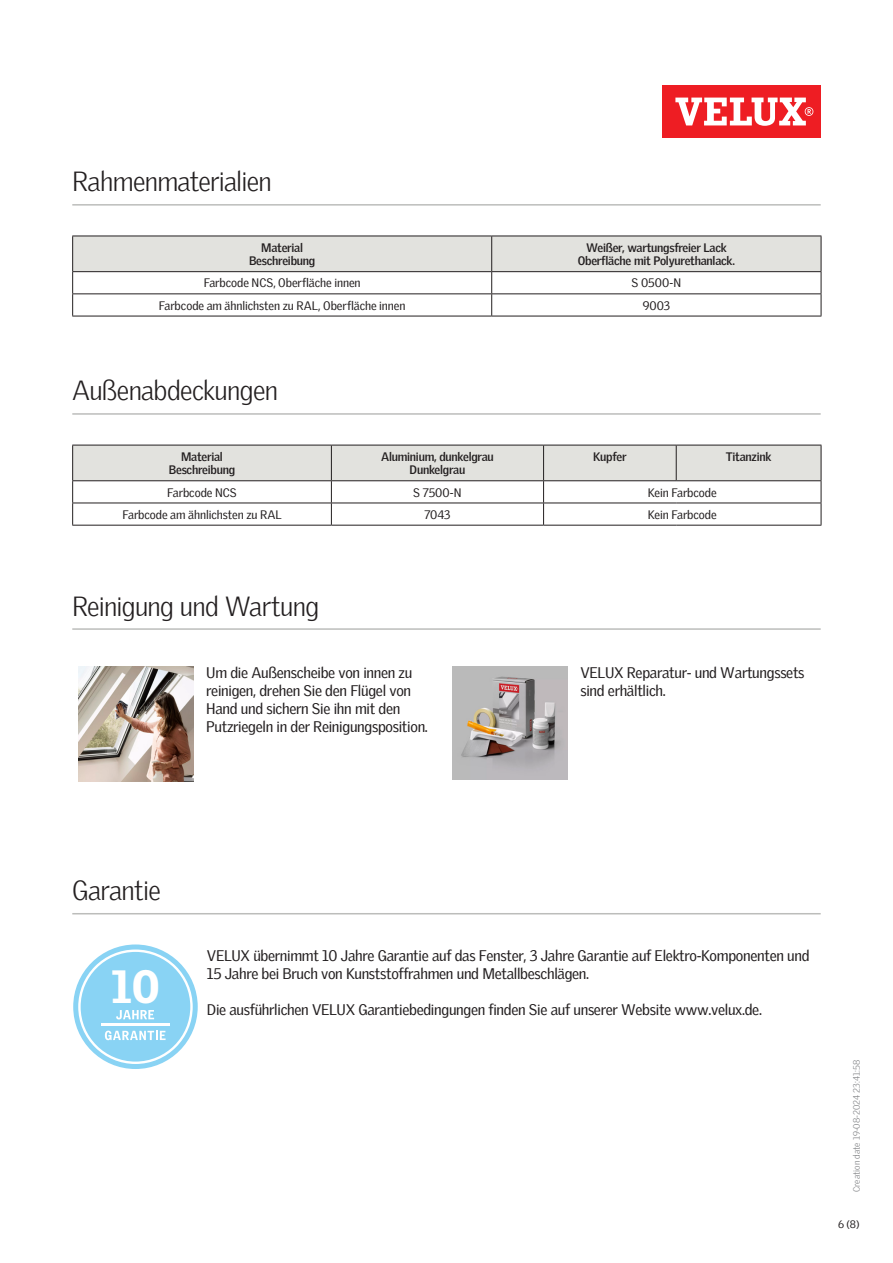
<style>
.page{position:relative;width:893px;height:1263px;background:#fff}
.page>*{position:absolute;margin:0;border:0;box-sizing:border-box;transform-origin:0 0}
.t1{font:900 45.3px "Velux Gothic";color:#fff}
.Headline_With_Line_B{font:300 27px "Velux Gothic";letter-spacing:-.025em;color:#231f20}
.Body_Regular{font:15px/18px "Velux Gothic";letter-spacing:-.02em;color:#231f20}
.TableText{font:12px "Velux Gothic";letter-spacing:-.005em;color:#231f20}
.TableHeader{font:700 12px/13.5px "Velux Gothic";letter-spacing:-.02em;color:#231f20;text-align:center}
.t2{font:10.5px "Velux Gothic";color:#231f20}
.t3{font:300 9px "Velux Gothic";color:#7c7e81}
</style>
<div class="page">
<div style="left:662px;top:85px;width:159px;height:53px;background:#ee1d23"></div>
<svg style="left:675px;top:98px;width:138px;height:28px"></svg>
<hr style="left:72px;top:204px;width:749px;height:2px;background:#bcbdbb">
<hr style="left:72px;top:413px;width:749px;height:2px;background:#bcbdbb">
<hr style="left:72px;top:628px;width:749px;height:2px;background:#bcbdbb">
<hr style="left:72px;top:316px;width:420px;height:1px;background:#231f20">
<svg style="left:72px;top:236px;width:750px;height:80px"></svg>
<hr style="left:492px;top:316px;width:329px;height:1px;background:#231f20">
<hr style="left:72px;top:525px;width:259px;height:1px;background:#231f20">
<hr style="left:331px;top:525px;width:213px;height:1px;background:#231f20">
<svg style="left:72px;top:445px;width:750px;height:80px"></svg>
<hr style="left:544px;top:525px;width:132px;height:1px;background:#231f20">
<hr style="left:676px;top:525px;width:145px;height:1px;background:#231f20">
<img style="left:79px;top:666px;width:114px;height:115px">
<img style="left:453px;top:666px;width:115px;height:113px">
<hr style="left:72px;top:913px;width:749px;height:1px;background:#bcbdbb">
<svg style="left:73px;top:944px;width:125px;height:125px"></svg>
<p class="Headline_With_Line_B" style="left:72px;top:161px;width:201px">Rahmenmaterialien</p>
<p class="TableHeader" style="left:249px;top:240px;width:68px">Material<br>Beschreibung</p>
<p class="TableHeader" style="left:578px;top:240px;width:159px">Weißer, wartungsfreier Lack<br>Oberfläche mit Polyurethanlack.</p>
<p class="TableText" style="left:204px;top:274px;width:158px">Farbcode NCS, Oberfläche innen</p>
<p class="TableText" style="left:632px;top:274px;width:51px">S 0500-N</p>
<p class="TableText" style="left:159px;top:296px;width:248px">Farbcode am ähnlichsten zu RAL, Oberfläche innen</p>
<p class="TableText" style="left:643px;top:296px;width:29px">9003</p>
<p class="Headline_With_Line_B" style="left:72px;top:370px;width:207px">Außenabdeckungen</p>
<p class="TableHeader" style="left:169px;top:449px;width:68px">Material<br>Beschreibung</p>
<p class="TableHeader" style="left:381px;top:449px;width:114px">Aluminium, dunkelgrau<br>Dunkelgrau</p>
<p class="TableHeader" style="left:593px;top:449px;width:35px">Kupfer</p>
<p class="TableHeader" style="left:726px;top:449px;width:47px">Titanzink</p>
<p class="TableText" style="left:167px;top:483px;width:71px">Farbcode NCS</p>
<p class="TableText" style="left:413px;top:483px;width:50px">S 7500-N</p>
<p class="TableText" style="left:648px;top:483px;width:70px">Kein Farbcode</p>
<p class="TableText" style="left:122px;top:505px;width:161px">Farbcode am ähnlichsten zu RAL</p>
<p class="TableText" style="left:424px;top:505px;width:28px">7043</p>
<p class="TableText" style="left:648px;top:505px;width:70px">Kein Farbcode</p>
<p class="Headline_With_Line_B" style="left:72px;top:585px;width:248px">Reinigung und Wartung</p>
<p class="Body_Regular" style="left:206px;top:662px;width:223px">Um die Außenscheibe von innen zu reinigen, drehen Sie den Flügel von Hand und sichern Sie ihn mit den Putzriegeln in der Reinigungsposition.</p>
<p class="Body_Regular" style="left:580px;top:662px;width:226px">VELUX Reparatur- und Wartungssets sind erhältlich.</p>
<p class="Headline_With_Line_B" style="left:72px;top:870px;width:90px">Garantie</p>
<p class="t1" style="left:111px;top:958px;width:50px">10</p>
<p class="Body_Regular" style="left:207px;top:945px;width:604px">VELUX übernimmt 10 Jahre Garantie auf das Fenster, 3 Jahre Garantie auf Elektro-Komponenten und<br>15 Jahre bei Bruch von Kunststoffrahmen und Metallbeschlägen.</p>
<p class="Body_Regular" style="left:207px;top:999px;width:557px">Die ausführlichen VELUX Garantiebedingungen finden Sie auf unserer Website www.velux.de.</p>
<p class="t3" style="left:850px;top:1192px;width:133px;rotate:-90deg">Creation date 19-08-2024 23:41:58</p>
<p class="t2" style="left:838px;top:1216px;width:23px">6 (8)</p>
</div>
